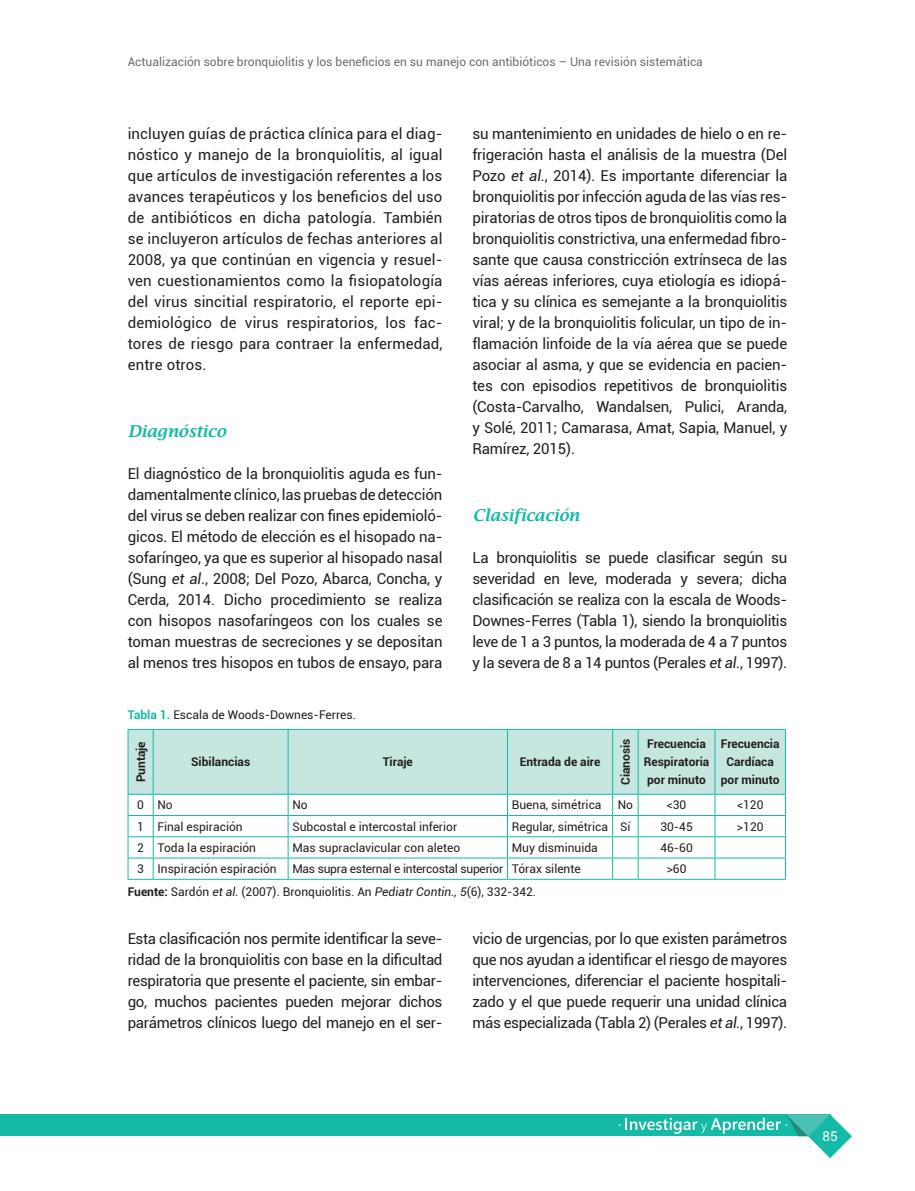
<style>
.page{position:relative;width:915px;height:1191px;background:#fff}
.page>*{position:absolute;margin:0;border:0;box-sizing:border-box;transform-origin:0 0}
.t1{font:italic 600 16.5px "Lucida Bright";color:#15baa7}
.t2{font:15px/21px "Roboto";letter-spacing:-.02em;color:#231f20;text-align:justify}
.t3{font:13.5px "Roboto";color:#fff}
.t4{font:12px "Roboto";color:#231f20}
.t5{font:700 12px/18px "Roboto";color:#231f20}
.t6{font:12px "Roboto";color:#6c6d70}
.t7{font:12px "Roboto";letter-spacing:-.02em;color:#231f20}
.s1{font-style:italic}
.s2{font-weight:700;color:#15baa7}
.s3{font-weight:700}
</style>
<div class="page">
<div style="left:0;top:1114px;width:829px;height:22px;background:#15baa7"></div>
<svg style="left:618px;top:1114px;width:233px;height:44px"></svg>
<svg style="left:128px;top:729px;width:657px;height:151px"></svg>
<hr style="left:638px;top:879px;width:76px;height:1px;background:#15baa7">
<hr style="left:714px;top:879px;width:71px;height:1px;background:#15baa7">
<p class="t6" style="left:128px;top:54px;width:576px">Actualización sobre bronquiolitis y los beneficios en su manejo con antibióticos – Una revisión sistemática</p>
<p class="t2" style="left:128px;top:122px;width:316px">incluyen guías de práctica clínica para el diag&shy;nóstico y manejo de la bronquiolitis, al igual que artículos de investigación referentes a los avances terapéuticos y los beneficios del uso de antibióticos en dicha patología. También se incluyeron artículos de fechas anteriores al 2008, ya que continúan en vigencia y resuel&shy;ven cuestionamientos como la fisiopatología del virus sincitial respiratorio, el reporte epi&shy;demiológico de virus respiratorios, los fac&shy;tores de riesgo para contraer la enfermedad, entre otros.</p>
<p class="t1" style="left:128px;top:421px;width:100px">Diagnóstico</p>
<p class="t2" style="left:128px;top:462px;width:316px">El diagnóstico de la bronquiolitis aguda es fun&shy;damentalmente clínico, las pruebas de detección del virus se deben realizar con fines epidemioló&shy;gicos. El método de elección es el hisopado na&shy;sofaríngeo, ya que es superior al hisopado nasal (Sung <span class="s1">et al</span>., 2008; Del Pozo, Abarca, Concha, y Cerda, 2014. Dicho procedimiento se realiza con hisopos nasofaríngeos con los cuales se toman muestras de secreciones y se depositan al menos tres hisopos en tubos de ensayo, para</p>
<p class="t2" style="left:472px;top:122px;width:316px">su mantenimiento en unidades de hielo o en re&shy;frigeración hasta el análisis de la muestra (Del Pozo <span class="s1">et al</span>., 2014). Es importante diferenciar la bronquiolitis por infección aguda de las vías res&shy;piratorias de otros tipos de bronquiolitis como la bronquiolitis constrictiva, una enfermedad fibro&shy;sante que causa constricción extrínseca de las vías aéreas inferiores, cuya etiología es idiopá&shy;tica y su clínica es semejante a la bronquiolitis viral; y de la bronquiolitis folicular, un tipo de in&shy;flamación linfoide de la vía aérea que se puede asociar al asma, y que se evidencia en pacien&shy;tes con episodios repetitivos de bronquiolitis (Costa-Carvalho, Wandalsen, Pulici, Aranda, y Solé, 2011; Camarasa, Amat, Sapia, Manuel, y Ramírez, 2015).</p>
<p class="t1" style="left:472px;top:505px;width:108px">Clasificación</p>
<p class="t2" style="left:472px;top:546px;width:316px">La bronquiolitis se puede clasificar según su severidad en leve, moderada y severa; dicha clasificación se realiza con la escala de Woods-Downes-Ferres (Tabla 1), siendo la bronquiolitis leve de 1 a 3 puntos, la moderada de 4 a 7 puntos y la severa de 8 a 14 puntos (Perales <span class="s1">et al.</span>, 1997).</p>
<p class="t4" style="left:128px;top:706px;width:230px"><span class="s2">Tabla 1.</span> Escala de Woods-Downes-Ferres.</p>
<p class="t5" style="left:131px;top:782px;width:43px;rotate:-90deg">Puntaje</p>
<p class="t5" style="left:191px;top:752px;width:61px">Sibilancias</p>
<p class="t5" style="left:382px;top:752px;width:32px">Tiraje</p>
<p class="t5" style="left:519px;top:752px;width:82px">Entrada de aire</p>
<p class="t5" style="left:616px;top:785px;width:48px;rotate:-90deg">Cianosis</p>
<p class="t5" style="left:643px;top:734px;width:67px">Frecuencia<br>Respiratoria por minuto</p>
<p class="t5" style="left:720px;top:734px;width:60px;text-align:center">Frecuencia<br>Cardíaca por minuto</p>
<p class="t4" style="left:137px;top:796px;width:37px">0 No</p>
<p class="t4" style="left:292px;top:796px;width:17px">No</p>
<p class="t4" style="left:511px;top:796px;width:91px">Buena, simétrica</p>
<p class="t4" style="left:617px;top:796px;width:17px">No</p>
<p class="t4" style="left:666px;top:796px;width:21px">&lt;30</p>
<p class="t4" style="left:736px;top:796px;width:28px">&lt;120</p>
<p class="t4" style="left:137px;top:818px;width:107px">1 Final espiración</p>
<p class="t4" style="left:292px;top:818px;width:166px">Subcostal e intercostal inferior</p>
<p class="t4" style="left:511px;top:818px;width:120px">Regular, simétrica Sí</p>
<p class="t4" style="left:660px;top:818px;width:34px">30-45</p>
<p class="t4" style="left:736px;top:818px;width:28px">&gt;120</p>
<p class="t4" style="left:137px;top:839px;width:120px">2 Toda la espiración</p>
<p class="t4" style="left:292px;top:839px;width:169px">Mas supraclavicular con aleteo</p>
<p class="t4" style="left:511px;top:839px;width:87px">Muy disminuida</p>
<p class="t4" style="left:660px;top:839px;width:34px">46-60</p>
<p class="t4" style="left:137px;top:860px;width:141px">3 Inspiración espiración</p>
<p class="t7" style="left:292px;top:860px;width:290px">Mas supra esternal e intercostal superior Tórax silente</p>
<p class="t4" style="left:666px;top:860px;width:21px">&gt;60</p>
<p class="t4" style="left:128px;top:883px;width:410px"><span class="s3">Fuente:</span> Sardón <span class="s1">et al.</span> (2007). Bronquiolitis. An <span class="s1">Pediatr Contin., 5</span>(6), 332-342.</p>
<p class="t2" style="left:128px;top:927px;width:316px">Esta clasificación nos permite identificar la seve&shy;ridad de la bronquiolitis con base en la dificultad respiratoria que presente el paciente, sin embar&shy;go, muchos pacientes pueden mejorar dichos parámetros clínicos luego del manejo en el ser-</p>
<p class="t2" style="left:472px;top:927px;width:316px">vicio de urgencias, por lo que existen parámetros que nos ayudan a identificar el riesgo de mayores intervenciones, diferenciar el paciente hospitali&shy;zado y el que puede requerir una unidad clínica más especializada (Tabla 2) (Perales <span class="s1">et al.</span>, 1997).</p>
<p class="t3" style="left:822px;top:1126px;width:17px">85</p>
</div>
